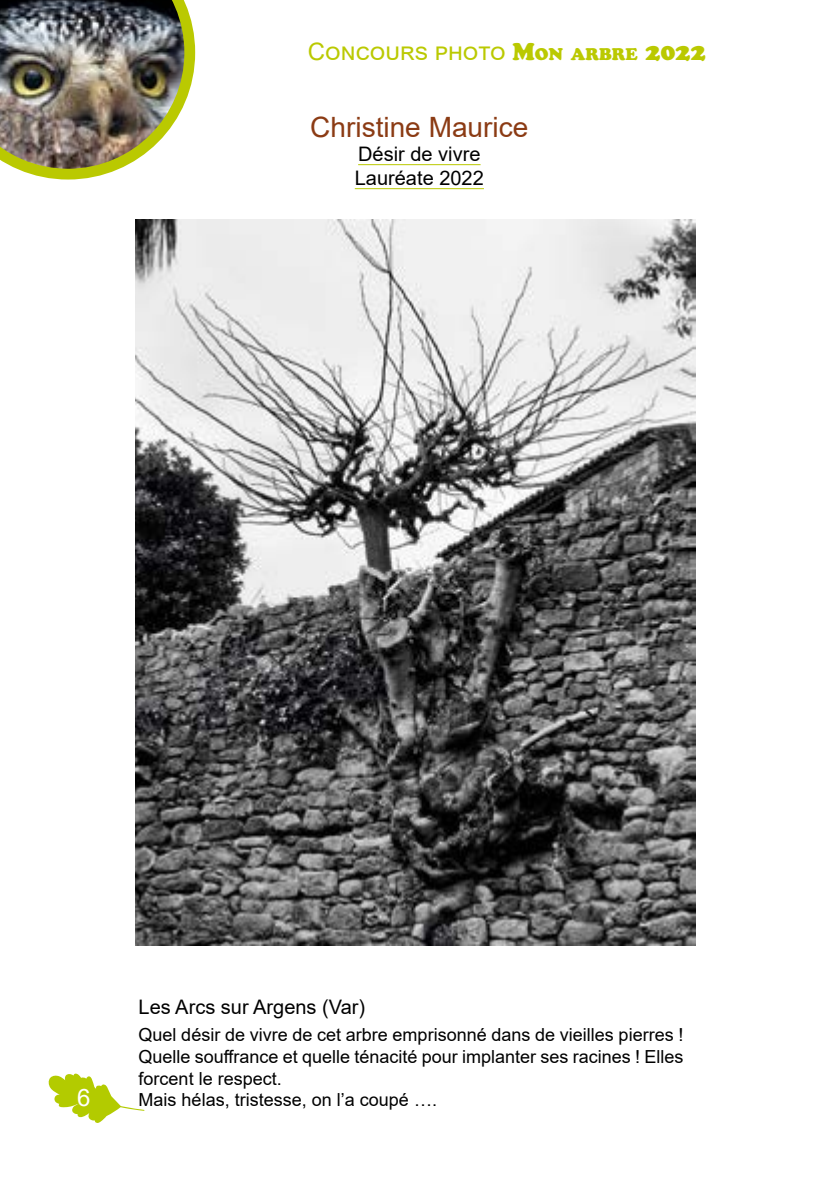
<style>
.page{position:relative;width:840px;height:1191px;background:#fff}
.page>*{position:absolute;margin:0;border:0;box-sizing:border-box;transform-origin:0 0}
.t1{font:28px "Arial";color:#8b3b14}
.t2{font:24px "Arial";color:#bac901}
.t3{font:24px "Arial";color:#fff}
.t4{font:20px/24px "Arial";color:#000}
.t5{font:18px/21.6px "Arial";color:#000}
.s1{font-family:"Cooper Black Std"}
.s2{font-family:"Cooper Black Std";font-size:16.8px}
</style>
<div class="page">
<img style="left:0;top:0;width:195px;height:179px">
<svg style="left:48px;top:1073px;width:97px;height:50px"></svg>
<hr style="left:358px;top:164px;width:122px;height:1px;background:#bac901">
<hr style="left:354px;top:188px;width:129px;height:1px;background:#bac901">
<img style="left:135px;top:219px;width:560px;height:726px">
<h2 class="t2" style="left:308px;top:35px;width:399px">Concours photo <span class="s1">M</span><span class="s2">ON ARBRE</span> <span class="s1">2022</span></h2>
<h1 class="t1" style="left:310px;top:107px;width:219px">Christine Maurice</h1>
<p class="t4" style="left:354px;top:141px;width:130px">Désir de vivre<br>Lauréate 2022</p>
<h2 class="t3" style="left:77px;top:1081px;width:15px">6</h2>
<p class="t4" style="left:138px;top:995px;width:228px">Les Arcs sur Argens (Var)</p>
<p class="t5" style="left:138px;top:1024px;width:546px">Quel désir de vivre de cet arbre emprisonné dans de vieilles pierres !<br>Quelle souffrance et quelle ténacité pour implanter ses racines ! Elles forcent le respect.<br>Mais hélas, tristesse, on l’a coupé ….</p>
</div>
